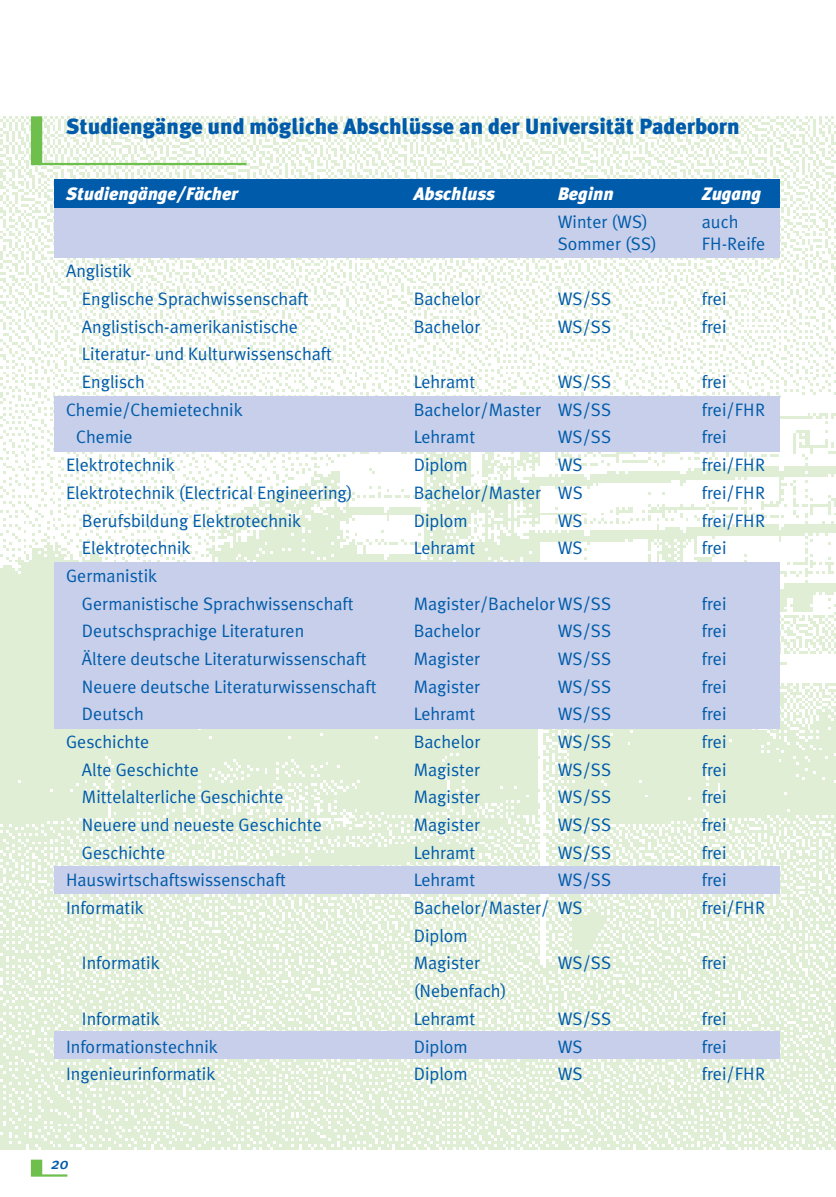
<style>
.page{position:relative;width:836px;height:1197px;background:#fff}
.page>*{position:absolute;margin:0;border:0;box-sizing:border-box;transform-origin:0 0}
.t1{font:900 22px "Meta Plus";color:#005baa}
.t2{font:18px/27.6px "Meta Plus Normal";color:#005baa}
.t3{font:italic 900 18px "Meta Plus";color:#fff}
.t4{font:italic 500 16px "Meta Plus";color:#005baa}
</style>
<div class="page">
<img style="left:0;top:117px;width:836px;height:1031px">
<div style="left:54px;top:207px;width:725px;height:51px;background:#c7cfea"></div>
<div style="left:54px;top:179px;width:725px;height:28px;background:#005baa"></div>
<div style="left:54px;top:396px;width:725px;height:55px;background:#c7cfea"></div>
<div style="left:54px;top:562px;width:725px;height:166px;background:#c7cfea"></div>
<div style="left:54px;top:866px;width:725px;height:28px;background:#c7cfea"></div>
<div style="left:54px;top:1031px;width:725px;height:28px;background:#c7cfea"></div>
<svg style="left:31px;top:1159px;width:36px;height:17px"></svg>
<svg style="left:31px;top:116px;width:215px;height:49px"></svg>
<p class="t1" style="left:66px;top:118px;width:675px">Studiengänge und mögliche Abschlüsse an der Universität Paderborn</p>
<p class="t3" style="left:66px;top:187px;width:173px">Studiengänge/Fächer</p>
<p class="t3" style="left:414px;top:187px;width:83px">Abschluss</p>
<p class="t3" style="left:558px;top:187px;width:57px">Beginn</p>
<p class="t3" style="left:702px;top:187px;width:61px">Zugang</p>
<p class="t2" style="left:558px;top:209px;width:92px">Winter (WS)</p>
<p class="t2" style="left:702px;top:209px;width:38px">auch</p>
<p class="t2" style="left:558px;top:231px;width:101px">Sommer (SS)</p>
<p class="t2" style="left:702px;top:231px;width:65px">FH-Reife</p>
<p class="t2" style="left:82px;top:259px;width:228px;text-indent:-16px">Anglistik<br>Englische Sprachwissenschaft</p>
<p class="t2" style="left:414px;top:287px;width:68px">Bachelor</p>
<p class="t2" style="left:558px;top:287px;width:55px">WS/SS</p>
<p class="t2" style="left:702px;top:287px;width:26px">frei</p>
<p class="t2" style="left:82px;top:314px;width:218px">Anglistisch-amerikanistische</p>
<p class="t2" style="left:414px;top:314px;width:68px">Bachelor</p>
<p class="t2" style="left:558px;top:314px;width:55px">WS/SS</p>
<p class="t2" style="left:702px;top:314px;width:26px">frei</p>
<p class="t2" style="left:82px;top:342px;width:251px">Literatur- und Kulturwissenschaft<br>Englisch</p>
<p class="t2" style="left:414px;top:370px;width:63px">Lehramt</p>
<p class="t2" style="left:558px;top:370px;width:55px">WS/SS</p>
<p class="t2" style="left:702px;top:370px;width:26px">frei</p>
<p class="t2" style="left:66px;top:397px;width:178px">Chemie/Chemietechnik</p>
<p class="t2" style="left:414px;top:397px;width:199px">Bachelor/Master WS/SS</p>
<p class="t2" style="left:702px;top:397px;width:65px">frei/FHR</p>
<p class="t2" style="left:76px;top:425px;width:58px">Chemie</p>
<p class="t2" style="left:414px;top:425px;width:63px">Lehramt</p>
<p class="t2" style="left:558px;top:425px;width:55px">WS/SS</p>
<p class="t2" style="left:702px;top:425px;width:26px">frei</p>
<p class="t2" style="left:66px;top:453px;width:110px">Elektrotechnik</p>
<p class="t2" style="left:414px;top:453px;width:55px">Diplom</p>
<p class="t2" style="left:558px;top:453px;width:26px">WS</p>
<p class="t2" style="left:702px;top:453px;width:65px">frei/FHR</p>
<p class="t2" style="left:66px;top:481px;width:288px">Elektrotechnik (Electrical Engineering)</p>
<p class="t2" style="left:414px;top:481px;width:170px">Bachelor/Master WS</p>
<p class="t2" style="left:702px;top:481px;width:65px">frei/FHR</p>
<p class="t2" style="left:82px;top:508px;width:221px">Berufsbildung Elektrotechnik</p>
<p class="t2" style="left:414px;top:508px;width:55px">Diplom</p>
<p class="t2" style="left:558px;top:508px;width:26px">WS</p>
<p class="t2" style="left:702px;top:508px;width:65px">frei/FHR</p>
<p class="t2" style="left:82px;top:536px;width:110px">Elektrotechnik</p>
<p class="t2" style="left:414px;top:536px;width:63px">Lehramt</p>
<p class="t2" style="left:558px;top:536px;width:26px">WS</p>
<p class="t2" style="left:702px;top:536px;width:26px">frei</p>
<p class="t2" style="left:82px;top:564px;width:273px;text-indent:-16px">Germanistik<br>Germanistische Sprachwissenschaft</p>
<p class="t2" style="left:414px;top:591px;width:199px">Magister/Bachelor WS/SS</p>
<p class="t2" style="left:702px;top:591px;width:26px">frei</p>
<p class="t2" style="left:82px;top:619px;width:224px">Deutschsprachige Literaturen</p>
<p class="t2" style="left:414px;top:619px;width:68px">Bachelor</p>
<p class="t2" style="left:558px;top:619px;width:55px">WS/SS</p>
<p class="t2" style="left:702px;top:619px;width:26px">frei</p>
<p class="t2" style="left:82px;top:647px;width:286px">Ältere deutsche Literaturwissenschaft</p>
<p class="t2" style="left:414px;top:647px;width:68px">Magister</p>
<p class="t2" style="left:558px;top:647px;width:55px">WS/SS</p>
<p class="t2" style="left:702px;top:647px;width:26px">frei</p>
<p class="t2" style="left:82px;top:674px;width:296px">Neuere deutsche Literaturwissenschaft</p>
<p class="t2" style="left:414px;top:674px;width:68px">Magister</p>
<p class="t2" style="left:558px;top:674px;width:55px">WS/SS</p>
<p class="t2" style="left:702px;top:674px;width:26px">frei</p>
<p class="t2" style="left:82px;top:702px;width:63px">Deutsch</p>
<p class="t2" style="left:414px;top:702px;width:63px">Lehramt</p>
<p class="t2" style="left:558px;top:702px;width:55px">WS/SS</p>
<p class="t2" style="left:702px;top:702px;width:26px">frei</p>
<p class="t2" style="left:66px;top:730px;width:85px">Geschichte</p>
<p class="t2" style="left:414px;top:730px;width:68px">Bachelor</p>
<p class="t2" style="left:558px;top:730px;width:55px">WS/SS</p>
<p class="t2" style="left:702px;top:730px;width:26px">frei</p>
<p class="t2" style="left:82px;top:757px;width:118px">Alte Geschichte</p>
<p class="t2" style="left:414px;top:757px;width:68px">Magister</p>
<p class="t2" style="left:558px;top:757px;width:55px">WS/SS</p>
<p class="t2" style="left:702px;top:757px;width:26px">frei</p>
<p class="t2" style="left:82px;top:785px;width:203px">Mittelalterliche Geschichte</p>
<p class="t2" style="left:414px;top:785px;width:68px">Magister</p>
<p class="t2" style="left:558px;top:785px;width:55px">WS/SS</p>
<p class="t2" style="left:702px;top:785px;width:26px">frei</p>
<p class="t2" style="left:82px;top:813px;width:241px">Neuere und neueste Geschichte</p>
<p class="t2" style="left:414px;top:813px;width:68px">Magister</p>
<p class="t2" style="left:558px;top:813px;width:55px">WS/SS</p>
<p class="t2" style="left:702px;top:813px;width:26px">frei</p>
<p class="t2" style="left:82px;top:840px;width:85px">Geschichte</p>
<p class="t2" style="left:414px;top:840px;width:63px">Lehramt</p>
<p class="t2" style="left:558px;top:840px;width:55px">WS/SS</p>
<p class="t2" style="left:702px;top:840px;width:26px">frei</p>
<p class="t2" style="left:66px;top:868px;width:221px">Hauswirtschaftswissenschaft</p>
<p class="t2" style="left:414px;top:868px;width:63px">Lehramt</p>
<p class="t2" style="left:558px;top:868px;width:55px">WS/SS</p>
<p class="t2" style="left:702px;top:868px;width:26px">frei</p>
<p class="t2" style="left:66px;top:896px;width:79px">Informatik</p>
<p class="t2" style="left:414px;top:896px;width:170px">Bachelor/Master/ WS</p>
<p class="t2" style="left:702px;top:896px;width:65px">frei/FHR</p>
<p class="t2" style="left:414px;top:923px;width:55px">Diplom</p>
<p class="t2" style="left:82px;top:951px;width:79px">Informatik</p>
<p class="t2" style="left:414px;top:951px;width:68px">Magister</p>
<p class="t2" style="left:558px;top:951px;width:55px">WS/SS</p>
<p class="t2" style="left:702px;top:951px;width:26px">frei</p>
<p class="t2" style="left:414px;top:979px;width:94px">(Nebenfach)</p>
<p class="t2" style="left:82px;top:1006px;width:79px">Informatik</p>
<p class="t2" style="left:414px;top:1006px;width:63px">Lehramt</p>
<p class="t2" style="left:558px;top:1006px;width:55px">WS/SS</p>
<p class="t2" style="left:702px;top:1006px;width:26px">frei</p>
<p class="t2" style="left:66px;top:1034px;width:153px">Informationstechnik</p>
<p class="t2" style="left:414px;top:1034px;width:55px">Diplom</p>
<p class="t2" style="left:558px;top:1034px;width:26px">WS</p>
<p class="t2" style="left:702px;top:1034px;width:26px">frei</p>
<p class="t2" style="left:66px;top:1062px;width:151px">Ingenieurinformatik</p>
<p class="t2" style="left:414px;top:1062px;width:55px">Diplom</p>
<p class="t2" style="left:558px;top:1062px;width:26px">WS</p>
<p class="t2" style="left:702px;top:1062px;width:65px">frei/FHR</p>
<p class="t4" style="left:51px;top:1158px;width:19px">20</p>
</div>
